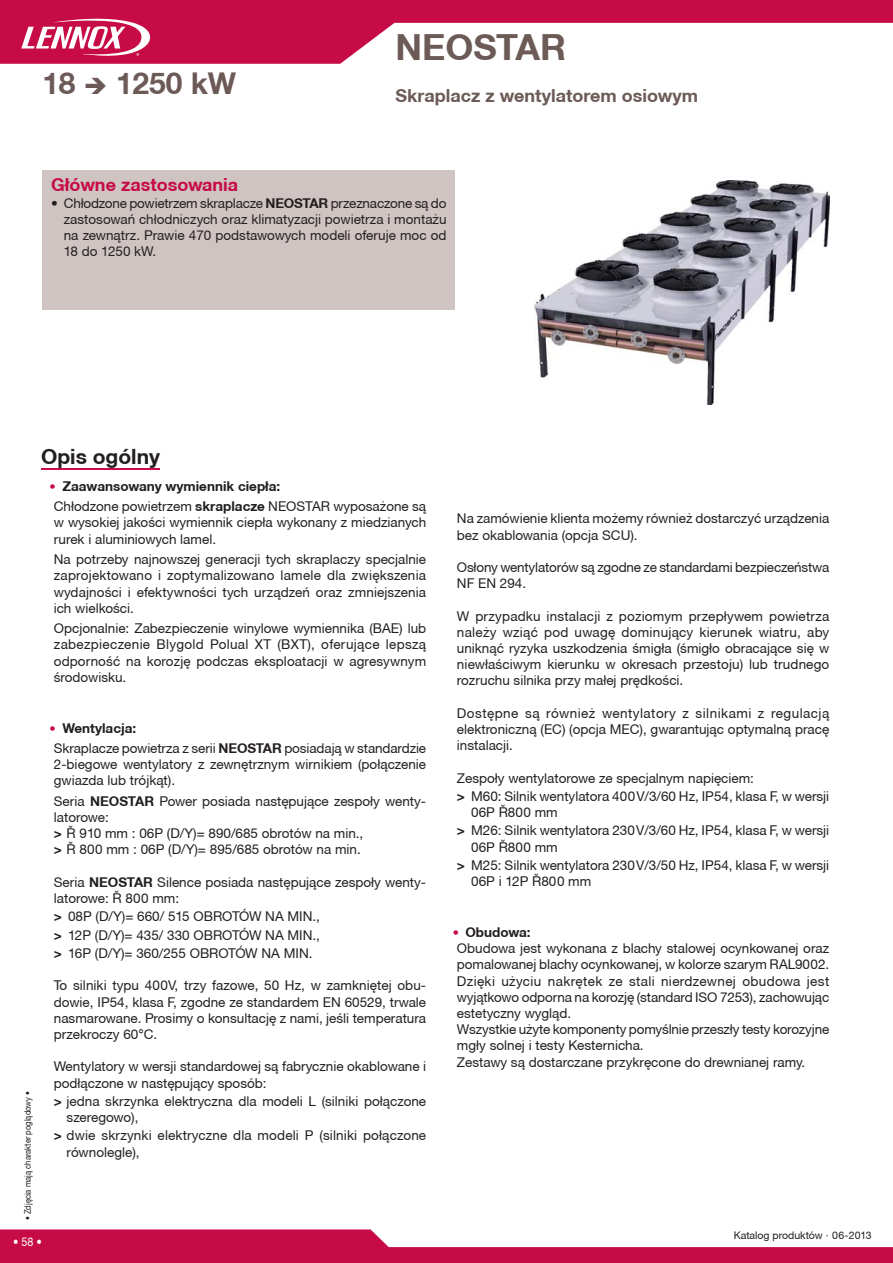
<style>
.page{position:relative;width:893px;height:1263px;background:#fff}
.page>*{position:absolute;margin:0;border:0;box-sizing:border-box;transform-origin:0 0}
.t1{font:700 36px "Helvetica Neue CE";color:#6c5a57}
.t2{font:700 30px "Helvetica Neue CE";color:#6c5a57}
.t3{font:700 21px "Helvetica Neue CE";color:#231f20}
.t4{font:700 18px "Helvetica Neue CE";color:#6c5a57}
.t5{font:700 18px "Helvetica Neue CE";color:#c60b46}
.t6{font:13.5px/16.2px "Helvetica Neue CE";color:#231f20}
.t7{font:700 13.5px/20.4px "Helvetica Neue CE";color:#231f20}
.t8{font:12px "Helvetica Neue CE";color:#fff;scale:.9 1}
.t9{font:10.5px "Helvetica Neue CE";color:#231f20}
.t10{font:9px "Helvetica Neue CE";color:#231f20;scale:.85 1}
.s1{font-weight:700}
.s2{font-family:"Eurostile LT";font-weight:400;font-size:12px;color:#c60b46}
.s3{font-weight:400}
.s4{font-family:"Eurostile LT";font-size:12px;color:#c60b46}
</style>
<div class="page">
<svg style="left:0;top:1229px;width:893px;height:34px"></svg>
<svg style="left:0;top:0;width:893px;height:64px;fill:#c60b46"></svg>
<svg style="left:21px;top:13px;width:131px;height:47px"></svg>
<img style="left:534px;top:180px;width:295px;height:225px">
<div style="left:43px;top:170px;width:412px;height:140px;background:#cfc4c2"></div>
<hr style="left:41px;top:468px;width:119px;height:2px;background:#c60b46">
<h2 class="t2" style="left:43px;top:72px;width:195px">18 ➔ 1250 kW</h2>
<h1 class="t1" style="left:395px;top:34px;width:172px">NEOSTAR</h1>
<h3 class="t4" style="left:395px;top:90px;width:304px">Skraplacz z wentylatorem osiowym</h3>
<h3 class="t5" style="left:51px;top:179px;width:189px">G³ówne zastosowania</h3>
<p class="t6" style="left:64px;top:196px;width:384px;text-align:justify;text-indent:-13px">• Ch³odzone powietrzem skraplacze <span class="s1">NEOSTAR</span> przeznaczone s¹ do zastosowañ ch³odniczych oraz klimatyzacji powietrza i monta¿u na zewn¹trz. Prawie 470 podstawowych modeli oferuje moc od 18 do 1250 kW.</p>
<h3 class="t3" style="left:41px;top:449px;width:120px">Opis ogólny</h3>
<p class="t7" style="left:54px;top:477px;width:374px;text-indent:-4px"><span class="s2">•</span> Zaawansowany wymiennik ciep³a:<br><span class="s3">Ch³odzone powietrzem</span> skraplacze <span class="s3">NEOSTAR wyposa¿one s¹</span></p>
<p class="t6" style="left:54px;top:516px;width:374px">w wysokiej jakości wymiennik ciep³a wykonany z miedzianych rurek i aluminiowych lamel.</p>
<p class="t6" style="left:54px;top:553px;width:374px;text-align:justify">Na potrzeby najnowszej generacji tych skraplaczy specjalnie zaprojektowano i zoptymalizowano lamele dla zwiêkszenia wydajności i efektywności tych urz¹dzeñ oraz zmniejszenia ich wielkości.</p>
<p class="t6" style="left:54px;top:622px;width:374px;text-align:justify">Opcjonalnie: Zabezpieczenie winylowe wymiennika (BAE) lub zabezpieczenie Blygold Polual XT (BXT), oferuj¹ce lepsz¹ odpornośæ na korozjê podczas eksploatacji w agresywnym środowisku.</p>
<p class="t10" style="left:24px;top:1220px;width:153px;rotate:-90deg">• Zdjêcia maj¹ charakter pogl¹dowy •</p>
<p class="t6" style="left:54px;top:719px;width:374px;line-height:20.4px;text-indent:-4px"><span class="s4">•</span> <span class="s1">Wentylacja:<br></span>Skraplacze powietrza z serii <span class="s1">NEOSTAR</span> posiadaj¹ w standardzie</p>
<p class="t6" style="left:54px;top:758px;width:374px">2-biegowe wentylatory z zewnêtrznym wirnikiem (po³¹czenie gwiazda lub trójk¹t).</p>
<p class="t6" style="left:54px;top:794px;width:374px">Seria <span class="s1">NEOSTAR</span> Power posiada nastêpuj¹ce zespo³y wenty&shy;latorowe:<br><span class="s1">&gt;</span> Ø 910 mm : 06P (D/Y)= 890/685 obrotów na min.,<br><span class="s1">&gt;</span> Ø 800 mm : 06P (D/Y)= 895/685 obrotów na min.</p>
<p class="t6" style="left:54px;top:875px;width:374px">Seria <span class="s1">NEOSTAR</span> Silence posiada nastêpuj¹ce zespo³y wenty&shy;latorowe: Ø 800 mm:</p>
<p class="t6" style="left:54px;top:909px;width:268px;line-height:18.3px;text-align:justify"><span class="s1">&gt;</span> 08P (D/Y)= 660/ 515 OBROTÓW NA MIN., <span class="s1">&gt;</span> 12P (D/Y)= 435/ 330 OBROTÓW NA MIN., <span class="s1">&gt;</span> 16P (D/Y)= 360/255 OBROTÓW NA MIN.</p>
<p class="t6" style="left:54px;top:979px;width:374px;text-align:justify">To silniki typu 400V, trzy fazowe, 50 Hz, w zamkniêtej obu&shy;dowie, IP54, klasa F, zgodne ze standardem EN 60529, trwale nasmarowane. Prosimy o konsultacjê z nami, jeśli temperatura przekroczy 60°C.</p>
<p class="t6" style="left:54px;top:1060px;width:374px">Wentylatory w wersji standardowej s¹ fabrycznie okablowane i pod³¹czone w nastêpuj¹cy sposób:</p>
<p class="t6" style="left:67px;top:1094px;width:361px;text-indent:-13px"><span class="s1">&gt;</span> jedna skrzynka elektryczna dla modeli L (silniki po³¹czone szeregowo),</p>
<p class="t6" style="left:67px;top:1129px;width:361px;text-indent:-13px"><span class="s1">&gt;</span> dwie skrzynki elektryczne dla modeli P (silniki po³¹czone równolegle),</p>
<p class="t6" style="left:457px;top:512px;width:374px">Na zamówienie klienta mo¿emy równie¿ dostarczyæ urz¹dzenia bez okablowania (opcja SCU).</p>
<p class="t6" style="left:457px;top:560px;width:374px">Os³ony wentylatorów s¹ zgodne ze standardami bezpieczeñstwa<br>NF EN 294.</p>
<p class="t6" style="left:457px;top:609px;width:374px;text-align:justify">W przypadku instalacji z poziomym przep³ywem powietrza nale¿y wzi¹æ pod uwagê dominuj¹cy kierunek wiatru, aby unikn¹æ ryzyka uszkodzenia śmig³a (śmig³o obracaj¹ce siê w niew³aściwym kierunku w okresach przestoju) lub trudnego rozruchu silnika przy ma³ej prêdkości.</p>
<p class="t6" style="left:457px;top:706px;width:374px;text-align:justify">Dostêpne s¹ równie¿ wentylatory z silnikami z regulacj¹ elektroniczn¹ (EC) (opcja MEC), gwarantuj¹c optymaln¹ pracê instalacji.</p>
<p class="t6" style="left:457px;top:770px;width:374px;line-height:18.3px">Zespo³y wentylatorowe ze specjalnym napiêciem:<br><span class="s1">&gt;</span> M60: Silnik wentylatora 400 V/3/60 Hz, IP54, klasa F, w wersji</p>
<p class="t6" style="left:457px;top:805px;width:374px;line-height:18.3px;text-indent:14px">06P Ø800 mm<br><span class="s1">&gt;</span> M26: Silnik wentylatora 230 V/3/60 Hz, IP54, klasa F, w wersji</p>
<p class="t6" style="left:457px;top:839px;width:374px;line-height:18.3px;text-indent:14px">06P Ø800 mm<br><span class="s1">&gt;</span> M25: Silnik wentylatora 230 V/3/50 Hz, IP54, klasa F, w wersji</p>
<p class="t6" style="left:471px;top:875px;width:122px">06P i 12P Ø800 mm</p>
<p class="t6" style="left:457px;top:925px;width:374px;text-indent:-4px"><span class="s4">•</span> <span class="s1">Obudowa:<br></span>Obudowa jest wykonana z blachy stalowej ocynkowanej oraz pomalowanej blachy ocynkowanej, w kolorze szarym RAL9002.<br>Dziêki u¿yciu nakrêtek ze stali nierdzewnej obudowa jest wyj¹tkowo odporna na korozjê (standard ISO 7253), zachowuj¹c estetyczny wygl¹d.<br>Wszystkie u¿yte komponenty pomyślnie przesz³y testy korozyjne mg³y solnej i testy Kesternicha.<br>Zestawy s¹ dostarczane przykrêcone do drewnianej ramy.</p>
<p class="t8" style="left:13px;top:1238px;width:34px">• 58 •</p>
<p class="t9" style="left:734px;top:1231px;width:139px">Katalog produktów · 06-2013</p>
</div>
